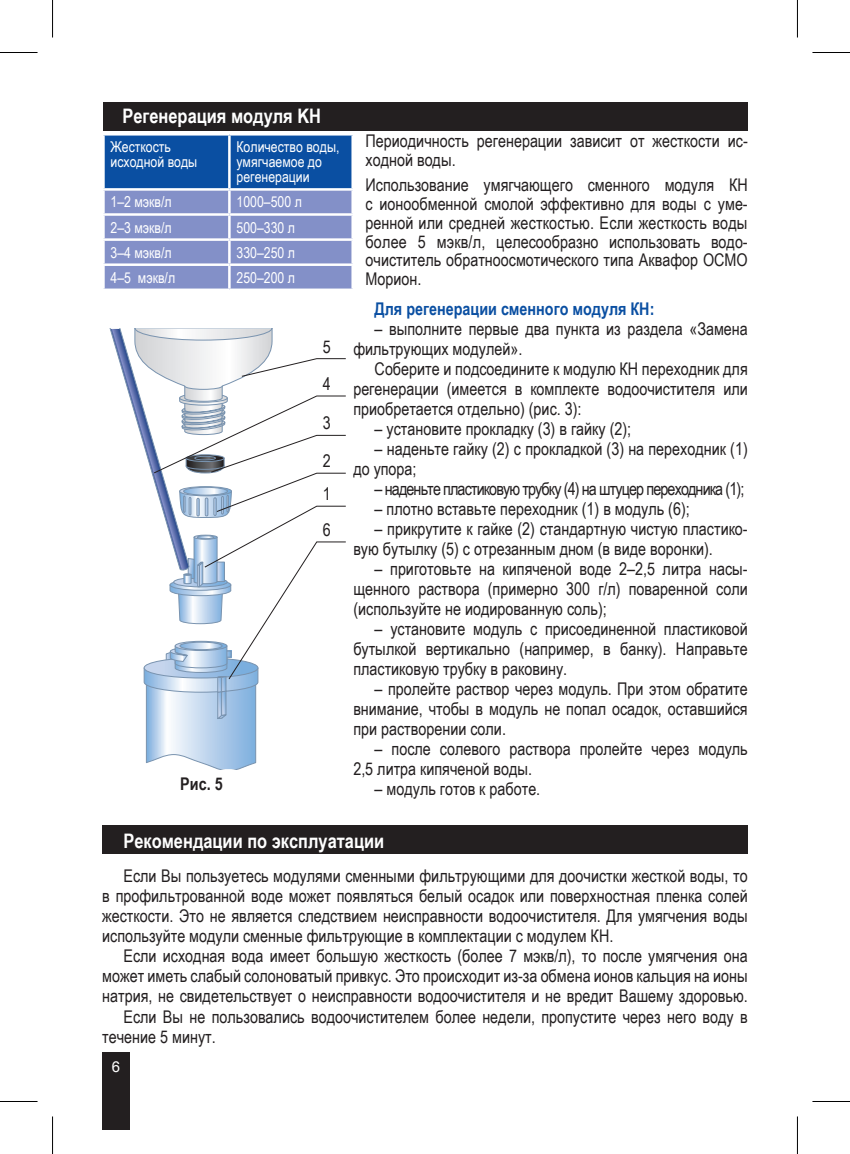
<style>
.page{position:relative;width:850px;height:1154px;background:#fff}
.page>*{position:absolute;margin:0;border:0;box-sizing:border-box;transform-origin:0 0}
.t1{font:700 20px "Arial Narrow";color:#fff}
.t2{font:17.5px/20px "Arial Narrow";color:#231f20}
.t3{font:17.5px "Arial Narrow";letter-spacing:-.05em;color:#231f20}
.t4{font:700 17.5px "Arial Narrow";color:#0a4fa2}
.t5{font:700 17.5px "Arial Narrow";color:#231f20}
.t6{font:15px/15px "Arial Narrow";color:#fff}
.t7{font:15px "Arial";color:#fff}
</style>
<div class="page">
<div style="left:102px;top:1052px;width:27px;height:78px;background:#231f20"></div>
<div style="left:102px;top:826px;width:645px;height:28px;background:#231f20"></div>
<svg style="left:110px;top:329px;width:236px;height:440px"></svg>
<div style="left:103px;top:102px;width:644px;height:28px;background:#231f20"></div>
<svg style="left:105px;top:136px;width:246px;height:153px;background:#5678ba"></svg>
<hr style="left:228px;top:136px;width:2px;height:52px;background:#fff">
<hr style="left:102px;top:188px;width:127px;height:3px;background:#fff">
<hr style="left:229px;top:188px;width:125px;height:3px;background:#fff">
<hr style="left:228px;top:191px;width:2px;height:22px;background:#fff">
<hr style="left:102px;top:213px;width:127px;height:3px;background:#fff">
<hr style="left:229px;top:213px;width:125px;height:3px;background:#fff">
<hr style="left:228px;top:216px;width:2px;height:22px;background:#fff">
<hr style="left:102px;top:238px;width:127px;height:3px;background:#fff">
<hr style="left:229px;top:238px;width:125px;height:3px;background:#fff">
<hr style="left:228px;top:241px;width:2px;height:22px;background:#fff">
<hr style="left:102px;top:263px;width:127px;height:3px;background:#fff">
<hr style="left:229px;top:263px;width:125px;height:3px;background:#fff">
<hr style="left:228px;top:266px;width:2px;height:23px;background:#fff">
<hr style="left:0;top:52px;width:38px;height:1px;background:#000">
<hr style="left:812px;top:52px;width:37px;height:1px;background:#000">
<hr style="left:0;top:1101px;width:38px;height:1px;background:#000">
<hr style="left:812px;top:1101px;width:37px;height:1px;background:#000">
<hr style="left:52px;top:0;width:1px;height:38px;background:#000">
<hr style="left:52px;top:1116px;width:1px;height:38px;background:#000">
<hr style="left:796px;top:0;width:1px;height:38px;background:#000">
<hr style="left:796px;top:1116px;width:1px;height:38px;background:#000">
<p class="t1" style="left:122px;top:101px;width:200px">Регенерация модуля KH</p>
<p class="t6" style="left:110px;top:139px;width:88px">Жесткость исходной воды</p>
<p class="t6" style="left:236px;top:139px;width:104px">Количество воды, умягчаемое до регенерации</p>
<p class="t6" style="left:110px;top:194px;width:63px">1–2 мэкв/л</p>
<p class="t6" style="left:236px;top:194px;width:67px">1000–500 л</p>
<p class="t6" style="left:110px;top:219px;width:63px">2–3 мэкв/л</p>
<p class="t6" style="left:236px;top:219px;width:60px">500–330 л</p>
<p class="t6" style="left:110px;top:244px;width:63px">3–4 мэкв/л</p>
<p class="t6" style="left:236px;top:244px;width:60px">330–250 л</p>
<p class="t6" style="left:110px;top:269px;width:66px">4–5 мэкв/л</p>
<p class="t6" style="left:236px;top:269px;width:60px">250–200 л</p>
<p class="t2" style="left:322px;top:336px;width:9px">5</p>
<p class="t2" style="left:322px;top:373px;width:9px">4</p>
<p class="t5" style="left:180px;top:770px;width:44px">Рис. 5</p>
<p class="t2" style="left:322px;top:404px;width:9px;line-height:37.8px">3<br>2</p>
<p class="t2" style="left:322px;top:475px;width:9px;line-height:35.8px">1<br>6</p>
<p class="t2" style="left:365px;top:131px;width:383px;line-height:18.8px">Периодичность регенерации зависит от жесткости ис&shy;ходной воды.</p>
<p class="t2" style="left:365px;top:175px;width:383px;line-height:18.8px;text-align:justify">Использование умягчающего сменного модуля КH с ионообменной смолой эффективно для воды с уме&shy;ренной или средней жесткостью. Если жесткость воды более 5 мэкв/л, целесообразно использовать водо&shy;очиститель обратноосмотического типа Аквафор ОСМО Морион.</p>
<p class="t4" style="left:374px;top:296px;width:281px">Для регенерации сменного модуля КH:</p>
<p class="t2" style="left:353px;top:318px;width:396px;text-indent:21px">– выполните первые два пункта из раздела «Замена фильтрующих модулей».</p>
<p class="t2" style="left:353px;top:358px;width:396px;text-align:justify;text-indent:21px">Соберите и подсоедините к модулю КH переходник для регенерации (имеется в комплекте водоочистителя или приобретается отдельно) (рис. 3):</p>
<p class="t2" style="left:374px;top:418px;width:258px">– установите прокладку (3) в гайку (2);</p>
<p class="t2" style="left:353px;top:438px;width:396px;text-indent:21px">– наденьте гайку (2) с прокладкой (3) на переходник (1) до упора;</p>
<p class="t3" style="left:374px;top:476px;width:371px">– наденьте пластиковую трубку (4) на штуцер переходника (1);</p>
<p class="t2" style="left:374px;top:498px;width:316px">– плотно вставьте переходник (1) в модуль (6);</p>
<p class="t2" style="left:353px;top:518px;width:396px;text-indent:21px">– прикрутите к гайке (2) стандартную чистую пластико&shy;вую бутылку (5) с отрезанным дном (в виде воронки).</p>
<p class="t2" style="left:353px;top:558px;width:396px;text-align:justify;text-indent:21px">– приготовьте на кипяченой воде 2–2,5 литра насы&shy;щенного раствора (примерно 300 г/л) поваренной соли (используйте не иодированную соль);</p>
<p class="t2" style="left:353px;top:618px;width:396px;text-align:justify;text-indent:21px">– установите модуль с присоединенной пластиковой бутылкой вертикально (например, в банку). Направьте пластиковую трубку в раковину.</p>
<p class="t2" style="left:353px;top:678px;width:395px;text-align:justify;text-indent:21px">– пролейте раствор через модуль. При этом обратите внимание, чтобы в модуль не попал осадок, оставшийся при растворении соли.</p>
<p class="t2" style="left:353px;top:738px;width:396px;text-indent:21px">– после солевого раствора пролейте через модуль<br>2,5 литра кипяченой воды.</p>
<p class="t2" style="left:374px;top:778px;width:167px">– модуль готов к работе.</p>
<p class="t1" style="left:123px;top:825px;width:262px">Рекомендации по эксплуатации</p>
<p class="t2" style="left:102px;top:866px;width:646px;text-align:justify;text-indent:21px">Если Вы пользуетесь модулями сменными фильтрующими для доочистки жесткой воды, то в профильтрованной воде может появляться белый осадок или поверхностная пленка солей жесткости. Это не является следствием неисправности водоочистителя. Для умягчения воды используйте модули сменные фильтрующие в комплектации с модулем КН.</p>
<p class="t2" style="left:123px;top:946px;width:625px">Если исходная вода имеет большую жесткость (более 7 мэкв/л), то после умягчения она</p>
<p class="t2" style="left:102px;top:966px;width:646px">может иметь слабый солоноватый привкус. Это происходит из-за обмена ионов кальция на ионы</p>
<p class="t2" style="left:102px;top:986px;width:646px">натрия, не свидетельствует о неисправности водоочистителя и не вредит Вашему здоровью.</p>
<p class="t2" style="left:123px;top:1006px;width:625px">Если Вы не пользовались водоочистителем более недели, пропустите через него воду в</p>
<p class="t2" style="left:102px;top:1026px;width:115px">течение 5 минут.</p>
<p class="t7" style="left:112px;top:1056px;width:10px">6</p>
</div>
